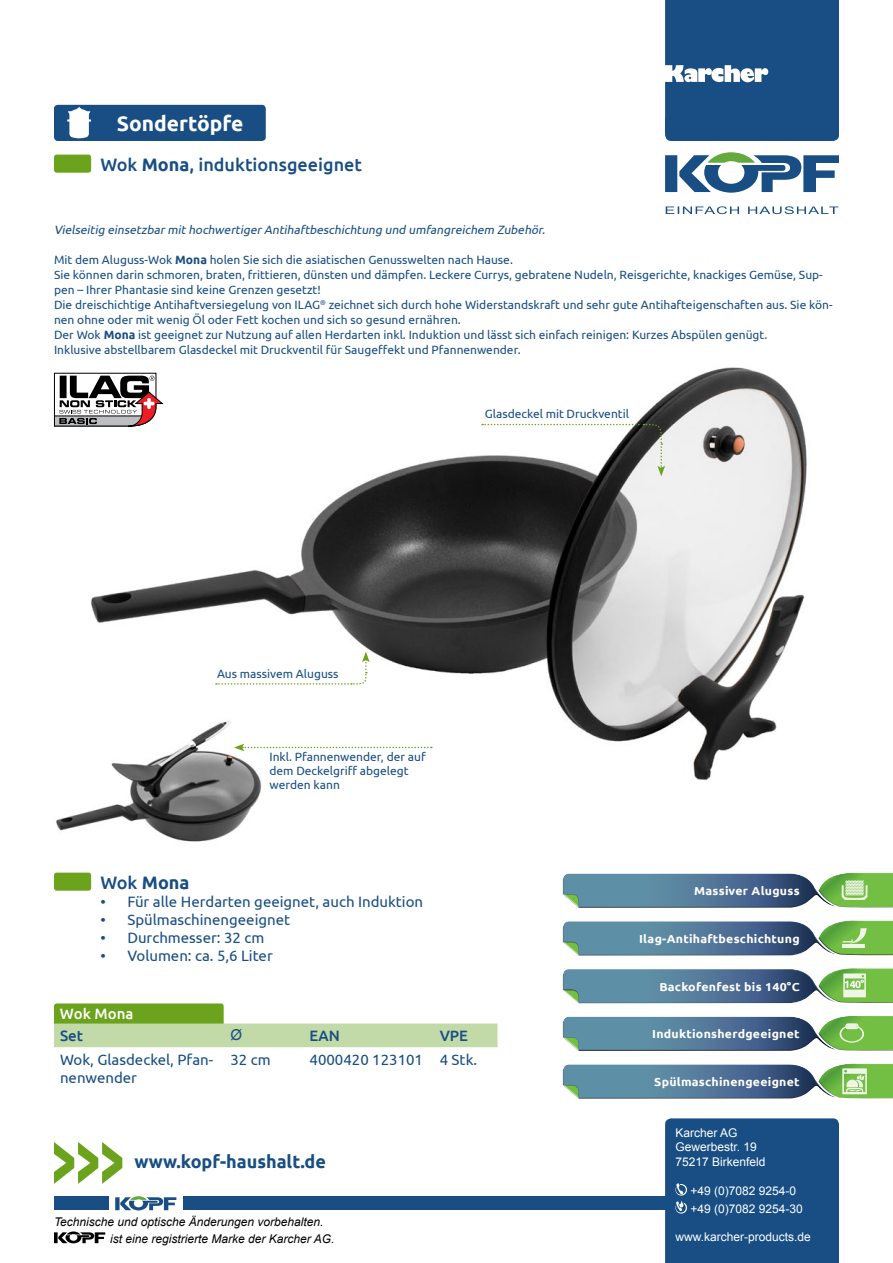
<style>
.page{position:relative;width:893px;height:1263px;background:#fff}
.page>*{position:absolute;margin:0;border:0;box-sizing:border-box;transform-origin:0 0}
.t1{font:700 21px "Ubuntu";color:#fff}
.t2{font:700 18px "Ubuntu";color:#184e83}
.t3{font:500 18px "Ubuntu";color:#184e83}
.t4{font:15px/18px "Ubuntu";color:#184e83}
.t5{font:500 15px "Ubuntu";color:#184e83}
.t6{font:500 15px "Ubuntu";color:#fff}
.t7{font:15px "Arial";color:#184e83}
.t8{font:12px/15px "Ubuntu";color:#184e83}
.t9{font:12px/14.4px "Arial";color:#fff}
.t10{font:italic 12px "Arial";color:#000}
.t11{font:italic 12px "Ubuntu";color:#184e83}
.t12{font:700 11.55px "Ubuntu";letter-spacing:.02em;color:#fff;scale:1.07 1}
.t13{font:700 10.5px "Ubuntu";color:#fff}
.s1{font-weight:700}
.s2{font-weight:500}
</style>
<div class="page">
<img style="left:86px;top:367px;width:721px;height:413px">
<div style="left:183px;top:1196px;width:488px;height:14px;background:#184e83"></div>
<svg style="left:665px;top:152px;width:174px;height:41px"></svg>
<svg style="left:666px;top:206px;width:172px;height:8px"></svg>
<svg style="left:54px;top:1142px;width:68px;height:42px"></svg>
<div style="left:665px;top:1118px;width:174px;height:145px;background:#184e83"></div>
<div style="left:54px;top:155px;width:37px;height:18px;background:#6ca31c;border-radius:3px"></div>
<div style="left:54px;top:1003px;width:170px;height:23px;background:#6ca31c;border-radius:3px"></div>
<div style="left:54px;top:1023px;width:443px;height:24px;background:#c1daa8"></div>
<div style="left:54px;top:873px;width:37px;height:18px;background:#6ca31c;border-radius:3px"></div>
<svg style="left:115px;top:1196px;width:61px;height:14px"></svg>
<div style="left:54px;top:1196px;width:54px;height:14px;background:#184e83"></div>
<svg style="left:665px;top:0;width:174px;height:118px;background:#25588a"></svg>
<div style="left:665px;top:114px;width:174px;height:27px;background:#184e83;border-radius:6px"></div>
<svg style="left:562px;top:1063px;width:331px;height:36px;background:#6d9495"></svg>
<svg style="left:54px;top:1231px;width:51px;height:12px"></svg>
<svg style="left:482px;top:423px;width:183px;height:53px"></svg>
<svg style="left:216px;top:652px;width:154px;height:33px"></svg>
<svg style="left:562px;top:872px;width:331px;height:36px;background:#6b9393"></svg>
<svg style="left:562px;top:920px;width:331px;height:36px;background:#6a9292"></svg>
<svg style="left:562px;top:1016px;width:331px;height:35px;background:#658e8e"></svg>
<div style="left:54px;top:105px;width:212px;height:36px;background:#184e83;border-radius:4px"></div>
<svg style="left:67px;top:107px;width:24px;height:31px"></svg>
<svg style="left:562px;top:968px;width:331px;height:35px;background:#689192"></svg>
<svg style="left:54px;top:373px;width:109px;height:54px"></svg>
<img style="left:56px;top:713px;width:206px;height:129px">
<svg style="left:234px;top:744px;width:198px;height:7px"></svg>
<h1 class="t1" style="left:117px;top:111px;width:128px">Sondertöpfe</h1>
<h2 class="t3" style="left:100px;top:153px;width:263px">Wok <span class="s1">Mona</span>, induktionsgeeignet</h2>
<p class="t11" style="left:54px;top:223px;width:495px">Vielseitig einsetzbar mit hochwertiger Antihaftbeschichtung und umfangreichem Zubehör.</p>
<p class="t8" style="left:54px;top:252px;width:780px">Mit dem Aluguss-Wok <span class="s1">Mona</span> holen Sie sich die asiatischen Genusswelten nach Hause.<br>Sie können darin schmoren, braten, frittieren, dünsten und dämpfen. Leckere Currys, gebratene Nudeln, Reisgerichte, knackiges Gemüse, Sup&shy;pen – Ihrer Phantasie sind keine Grenzen gesetzt!<br>Die dreischichtige Antihaftversiegelung von ILAG<sup>®</sup> zeichnet sich durch hohe Widerstandskraft und sehr gute Antihafteigenschaften aus. Sie kön&shy;nen ohne oder mit wenig Öl oder Fett kochen und sich so gesund ernähren.<br>Der Wok <span class="s1">Mona</span> ist geeignet zur Nutzung auf allen Herdarten inkl. Induktion und lässt sich einfach reinigen: Kurzes Abspülen genügt.<br>Inklusive abstellbarem Glasdeckel mit Druckventil für Saugeffekt und Pfannenwender.</p>
<p class="t8" style="left:485px;top:405px;width:146px">Glasdeckel mit Druckventil</p>
<p class="t8" style="left:217px;top:666px;width:123px">Aus massivem Aluguss</p>
<p class="t8" style="left:269px;top:749px;width:158px;line-height:14.4px">Inkl. Pfannenwender, der auf dem Deckelgriff abgelegt werden kann</p>
<h2 class="t2" style="left:100px;top:871px;width:91px"><span class="s2">Wok</span> Mona</h2>
<p class="t4" style="left:100px;top:892px;width:324px">• Für alle Herdarten geeignet, auch Induktion</p>
<p class="t4" style="left:100px;top:910px;width:191px">• Spülmaschinengeeignet</p>
<p class="t4" style="left:100px;top:928px;width:165px">• Durchmesser: 32 cm</p>
<p class="t4" style="left:100px;top:946px;width:174px">• Volumen: ca. 5,6 Liter</p>
<p class="t6" style="left:60px;top:1004px;width:75px">Wok Mona</p>
<p class="t5" style="left:60px;top:1026px;width:24px">Set</p>
<p class="t7" style="left:231px;top:1025px;width:13px">Ø</p>
<p class="t5" style="left:310px;top:1026px;width:32px">EAN</p>
<p class="t5" style="left:440px;top:1026px;width:30px">VPE</p>
<p class="t4" style="left:60px;top:1050px;width:155px">Wok, Glasdeckel, Pfan&shy;nenwender</p>
<p class="t4" style="left:231px;top:1050px;width:42px">32 cm</p>
<p class="t4" style="left:310px;top:1050px;width:169px">4000420 123101 4 Stk.</p>
<h2 class="t2" style="left:134px;top:1150px;width:193px">www.kopf-haushalt.de</h2>
<p class="t10" style="left:54px;top:1214px;width:271px">Technische und optische Änderungen vorbehalten.</p>
<p class="t10" style="left:110px;top:1231px;width:226px">ist eine registrierte Marke der Karcher AG.</p>
<p class="t12" style="left:694px;top:884px;width:100px">Massiver Aluguss</p>
<p class="t12" style="left:639px;top:932px;width:151px">Ilag-Antihaftbeschichtung</p>
<p class="t12" style="left:659px;top:979px;width:133px">Backofenfest bis 140°C</p>
<p class="t13" style="left:844px;top:978px;width:22px">140°</p>
<p class="t12" style="left:652px;top:1027px;width:139px">Induktionsherdgeeignet</p>
<p class="t12" style="left:654px;top:1075px;width:137px">Spülmaschinengeeignet</p>
<p class="t9" style="left:675px;top:1125px;width:92px">Karcher AG<br>Gewerbestr. 19<br>75217 Birkenfeld</p>
<p class="t9" style="left:690px;top:1181px;width:114px;line-height:18px">+49 (0)7082 9254-0 +49 (0)7082 9254-30</p>
<p class="t9" style="left:675px;top:1230px;width:137px">www.karcher-products.de</p>
</div>
